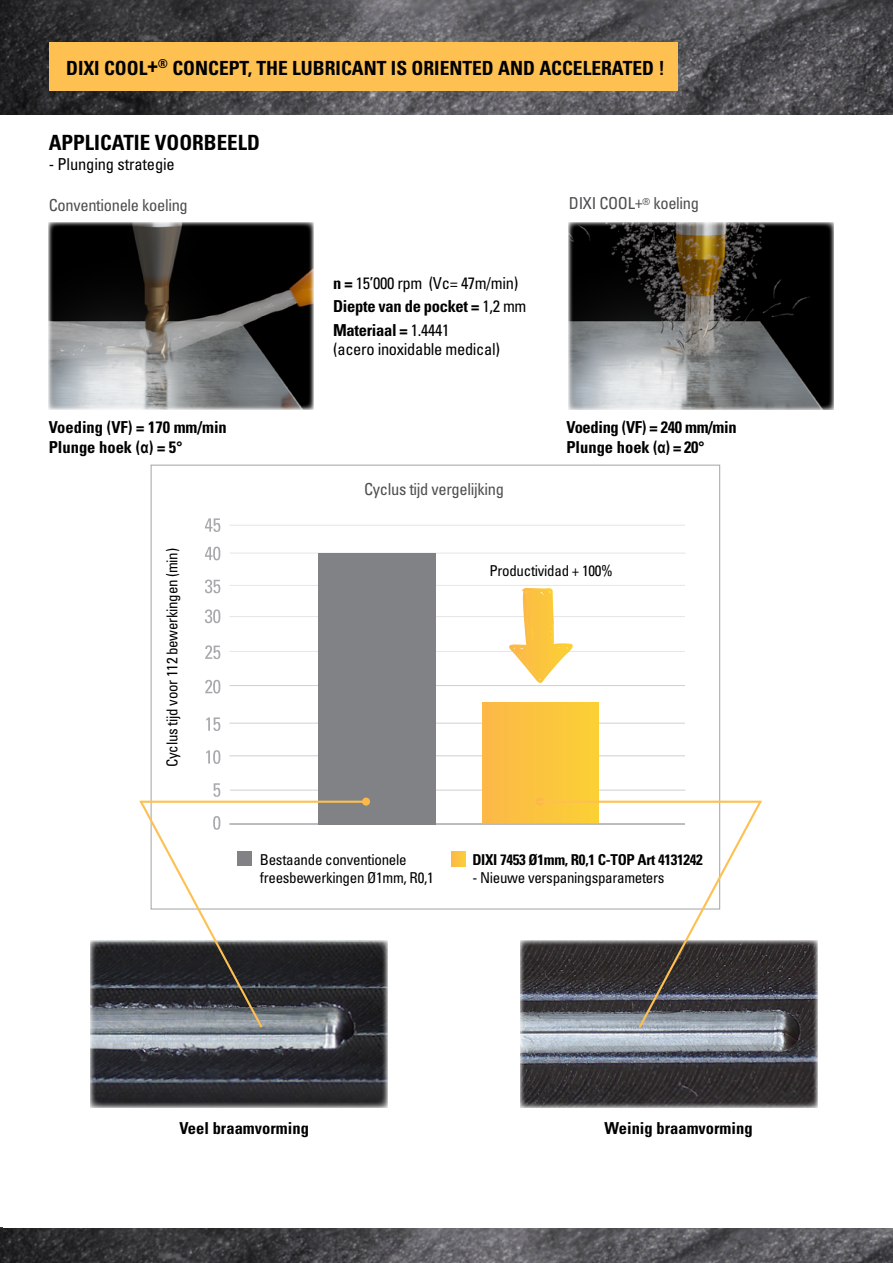
<style>
.page{position:relative;width:893px;height:1263px;background:#fff}
.page>*{position:absolute;margin:0;border:0;box-sizing:border-box;transform-origin:0 0}
.t1{font:700 condensed 21px "Univers";color:#000}
.t2{font:700 condensed 19.5px "Univers";color:#000}
.t3{font:condensed 16.5px/23.4px "Univers";letter-spacing:-.02em;color:#000}
.t4{font:700 condensed 16.5px/19.8px "Univers";color:#000}
.t5{font:condensed 16.5px "Univers";letter-spacing:-.02em;color:#4e4d50}
.t6{font:700 condensed 16.5px/19.8px "Univers";letter-spacing:-.02em;color:#000}
.t7{font:condensed 15px/18px "Univers";letter-spacing:-.02em;color:#000}
.t8{font:700 condensed 15px "Univers";letter-spacing:-.02em;color:#000}
.s1{font-family:"Arial Narrow";font-stretch:normal}
.s2{font-weight:700}
</style>
<div class="page">
<img style="left:0;top:0;width:893px;height:114px">
<img style="left:49px;top:223px;width:264px;height:186px">
<img style="left:569px;top:222px;width:264px;height:187px">
<img style="left:90px;top:941px;width:297px;height:167px">
<img style="left:520px;top:941px;width:298px;height:167px">
<div style="left:151px;top:465px;width:569px;height:444px;background:#fff;border:1px solid #a7a9ac"></div>
<hr style="left:229px;top:616px;width:456px;height:1px;background:#e6e7e8">
<hr style="left:229px;top:651px;width:456px;height:1px;background:#e6e7e8">
<hr style="left:229px;top:685px;width:456px;height:1px;background:#d1d3d4">
<hr style="left:229px;top:823px;width:456px;height:1px;background:#808285">
<hr style="left:229px;top:723px;width:456px;height:1px;background:#d1d3d4">
<hr style="left:229px;top:755px;width:456px;height:1px;background:#d1d3d4">
<hr style="left:230px;top:790px;width:455px;height:1px;background:#d1d3d4">
<div style="left:482px;top:703px;width:117px;height:120px;background:#fbc43f"></div>
<hr style="left:229px;top:585px;width:456px;height:1px;background:#e6e7e8">
<hr style="left:230px;top:552px;width:455px;height:2px;background:#e6e7e8">
<hr style="left:230px;top:525px;width:455px;height:1px;background:#e6e7e8">
<div style="left:318px;top:553px;width:117px;height:271px;background:#808285"></div>
<svg style="left:509px;top:588px;width:64px;height:95px"></svg>
<div style="left:451px;top:852px;width:15px;height:14px;background:#fbc33f"></div>
<div style="left:362px;top:797px;width:8px;height:9px;background:#fdb848;border-radius:50%"></div>
<div style="left:536px;top:797px;width:8px;height:9px;background:#fdb848;border-radius:50%"></div>
<hr style="left:140px;top:801px;width:223px;height:2px;background:#fec050">
<hr style="left:538px;top:801px;width:223px;height:2px;background:#fec050">
<svg style="left:637px;top:798px;width:126px;height:232px"></svg>
<img style="left:0;top:1228px;width:893px;height:35px">
<svg style="left:138px;top:783px;width:126px;height:247px"></svg>
<svg style="left:206px;top:750px;width:14px;height:14px"></svg>
<svg style="left:206px;top:717px;width:14px;height:14px"></svg>
<svg style="left:205px;top:680px;width:15px;height:13px"></svg>
<svg style="left:205px;top:645px;width:15px;height:14px"></svg>
<svg style="left:205px;top:609px;width:15px;height:14px"></svg>
<svg style="left:205px;top:579px;width:15px;height:14px"></svg>
<svg style="left:205px;top:547px;width:15px;height:13px"></svg>
<svg style="left:205px;top:518px;width:15px;height:14px"></svg>
<div style="left:49px;top:43px;width:629px;height:48px;background:#fec050"></div>
<h2 class="t2" style="left:66px;top:56px;width:600px">DIXI COOL<sup>+</sup><sup>®</sup> CONCEPT, THE LUBRICANT IS ORIENTED AND ACCELERATED !</h2>
<h1 class="t1" style="left:49px;top:130px;width:213px">APPLICATIE VOORBEELD</h1>
<p class="t3" style="left:49px;top:152px;width:128px">- Plunging strategie</p>
<p class="t5" style="left:49px;top:195px;width:141px">Conventionele koeling</p>
<p class="t5" style="left:569px;top:193px;width:132px">DIXI COOL+<sup>®</sup> koeling</p>
<p class="t4" style="left:49px;top:417px;width:180px">Voeding (VF) = 170 mm/min<br>Plunge hoek (<span class="s1">α</span>) = 5°</p>
<p class="t7" style="left:163px;top:767px;width:220px;rotate:-90deg">Cyclus tijd voor 112 bewerkingen (min)</p>
<p class="t3" style="left:333px;top:271px;width:195px"><span class="s2">n =</span> 15’000 rpm (Vc= 47m/min)<br><span class="s2">Diepte van de pocket =</span> 1,2 mm<br><span class="s2">Materiaal =</span> 1.4441</p>
<p class="t3" style="left:333px;top:337px;width:168px">(acero inoxidable medical)</p>
<p class="t5" style="left:364px;top:478px;width:141px">Cyclus tijd vergelijking</p>
<p class="t6" style="left:566px;top:417px;width:172px">Voeding (VF) = 240 mm/min<br>Plunge hoek (<span class="s1">α</span>) = 20°</p>
<p class="t7" style="left:489px;top:562px;width:125px">Productividad + 100%</p>
<p class="t7" style="left:260px;top:851px;width:175px">Bestaande conventionele freesbewerkingen Ø1mm, R0,1</p>
<p class="t8" style="left:472px;top:851px;width:232px">DIXI 7453 Ø1mm, R0,1 C-TOP Art 4131242</p>
<p class="t7" style="left:472px;top:869px;width:194px">- Nieuwe verspaningsparameters</p>
<p class="t4" style="left:179px;top:1118px;width:131px">Veel braamvorming</p>
<p class="t4" style="left:605px;top:1118px;width:150px">Weinig braamvorming</p>
</div>
